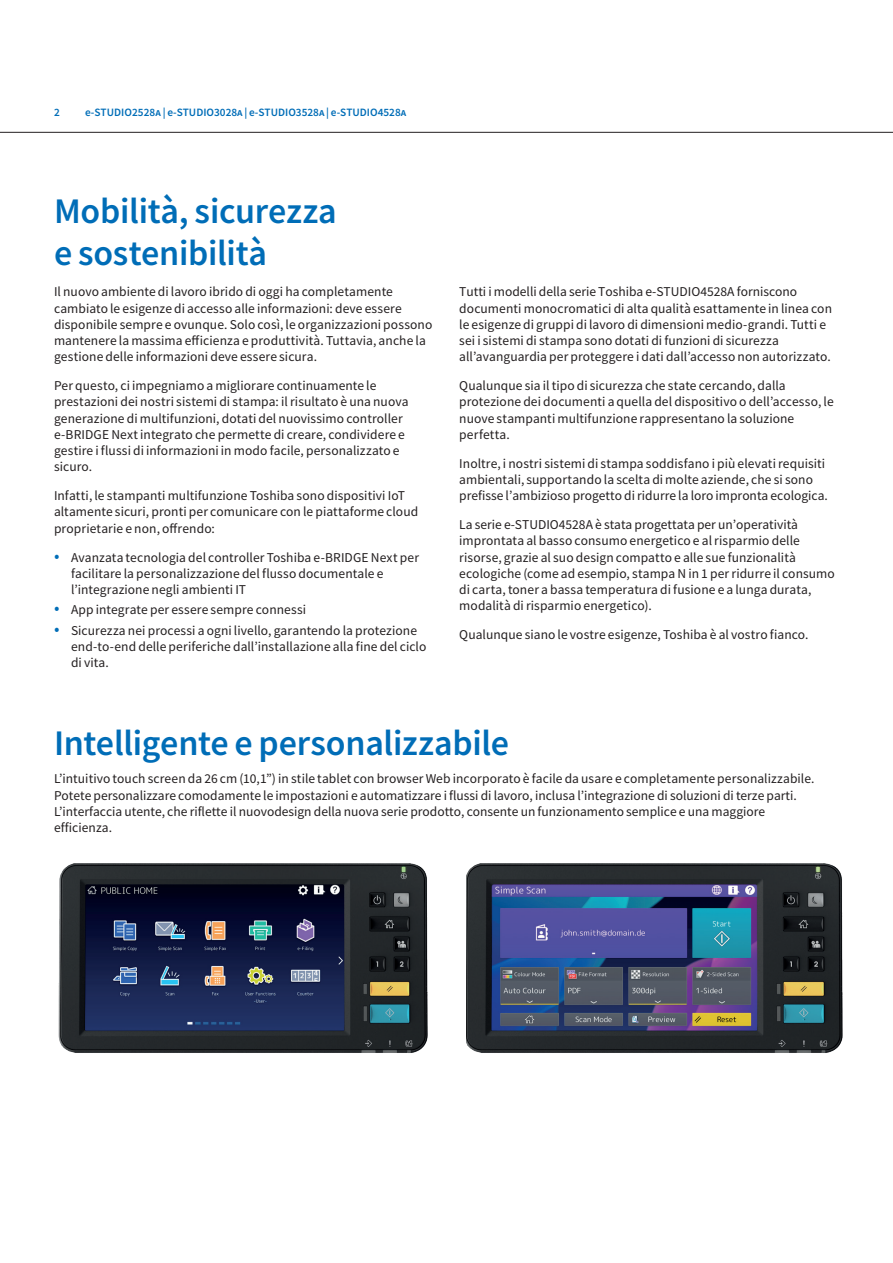
<style>
.page{position:relative;width:893px;height:1263px;background:#fff}
.page>*{position:absolute;margin:0;border:0;box-sizing:border-box;transform-origin:0 0}
.t1{font:500 36px/42px "Toshiba Sans";letter-spacing:-.01em;color:#006db7}
.t2{font:13.5px/16.2px "Toshiba Sans";letter-spacing:.005em;color:#231f20}
.t3{font:500 11.25px "Toshiba Sans";color:#006db7}
.s1{font-weight:300;font-size:19.5px;color:#006db7}
</style>
<div class="page">
<hr style="left:0;top:132px;width:893px;height:1px;background:#231f20">
<img style="left:58px;top:863px;width:370px;height:190px">
<img style="left:466px;top:863px;width:377px;height:190px">
<p class="t3" style="left:54px;top:104px;width:7px">2</p>
<p class="t3" style="left:85px;top:104px;width:323px">e-STUDIO2528a | e-STUDIO3028a | e-STUDIO3528a | e-STUDIO4528a</p>
<h1 class="t1" style="left:54px;top:189px;width:284px">Mobilità, sicurezza e sostenibilità</h1>
<p class="t2" style="left:54px;top:284px;width:380px">Il nuovo ambiente di lavoro ibrido di oggi ha completamente cambiato le esigenze di accesso alle informazioni: deve essere disponibile sempre e ovunque. Solo così, le organizzazioni possono mantenere la massima efficienza e produttività. Tuttavia, anche la gestione delle informazioni deve essere sicura.</p>
<p class="t2" style="left:54px;top:378px;width:356px">Per questo, ci impegniamo a migliorare continuamente le prestazioni dei nostri sistemi di stampa: il risultato è una nuova generazione di multifunzioni, dotati del nuovissimo controller e-BRIDGE Next integrato che permette di creare, condividere e gestire i flussi di informazioni in modo facile, personalizzato e sicuro.</p>
<p class="t2" style="left:54px;top:487px;width:366px">Infatti, le stampanti multifunzione Toshiba sono dispositivi IoT altamente sicuri, pronti per comunicare con le piattaforme cloud proprietarie e non, offrendo:</p>
<p class="t2" style="left:71px;top:549px;width:349px;text-indent:-17px"><span class="s1">•</span> Avanzata tecnologia del controller Toshiba e-BRIDGE Next per facilitare la personalizzazione del flusso documentale e l’integrazione negli ambienti IT</p>
<p class="t2" style="left:54px;top:602px;width:254px"><span class="s1">•</span> App integrate per essere sempre connessi</p>
<p class="t2" style="left:71px;top:622px;width:357px;text-indent:-17px"><span class="s1">•</span> Sicurezza nei processi a ogni livello, garantendo la protezione end-to-end delle periferiche dall’installazione alla fine del ciclo di vita.</p>
<p class="t2" style="left:459px;top:284px;width:374px">Tutti i modelli della serie Toshiba e-STUDIO4528A forniscono documenti monocromatici di alta qualità esattamente in linea con le esigenze di gruppi di lavoro di dimensioni medio-grandi. Tutti e sei i sistemi di stampa sono dotati di funzioni di sicurezza all’avanguardia per proteggere i dati dall’accesso non autorizzato.</p>
<p class="t2" style="left:459px;top:378px;width:376px">Qualunque sia il tipo di sicurezza che state cercando, dalla protezione dei documenti a quella del dispositivo o dell’accesso, le nuove stampanti multifunzione rappresentano la soluzione perfetta.</p>
<p class="t2" style="left:459px;top:455px;width:370px">Inoltre, i nostri sistemi di stampa soddisfano i più elevati requisiti ambientali, supportando la scelta di molte aziende, che si sono prefisse l’ambizioso progetto di ridurre la loro impronta ecologica.</p>
<p class="t2" style="left:459px;top:516px;width:377px">La serie e-STUDIO4528A è stata progettata per un’operatività improntata al basso consumo energetico e al risparmio delle risorse, grazie al suo design compatto e alle sue funzionalità ecologiche (come ad esempio, stampa N in 1 per ridurre il consumo di carta, toner a bassa temperatura di fusione e a lunga durata, modalità di risparmio energetico).</p>
<p class="t2" style="left:459px;top:626px;width:351px">Qualunque siano le vostre esigenze, Toshiba è al vostro fianco.</p>
<h1 class="t1" style="left:54px;top:721px;width:457px">Intelligente e personalizzabile</h1>
<p class="t2" style="left:54px;top:771px;width:762px">L’intuitivo touch screen da 26 cm (10,1”) in stile tablet con browser Web incorporato è facile da usare e completamente personalizzabile.<br>Potete personalizzare comodamente le impostazioni e automatizzare i flussi di lavoro, inclusa l’integrazione di soluzioni di terze parti.<br>L’interfaccia utente, che riflette il nuovodesign della nuova serie prodotto, consente un funzionamento semplice e una maggiore efficienza.</p>
</div>
